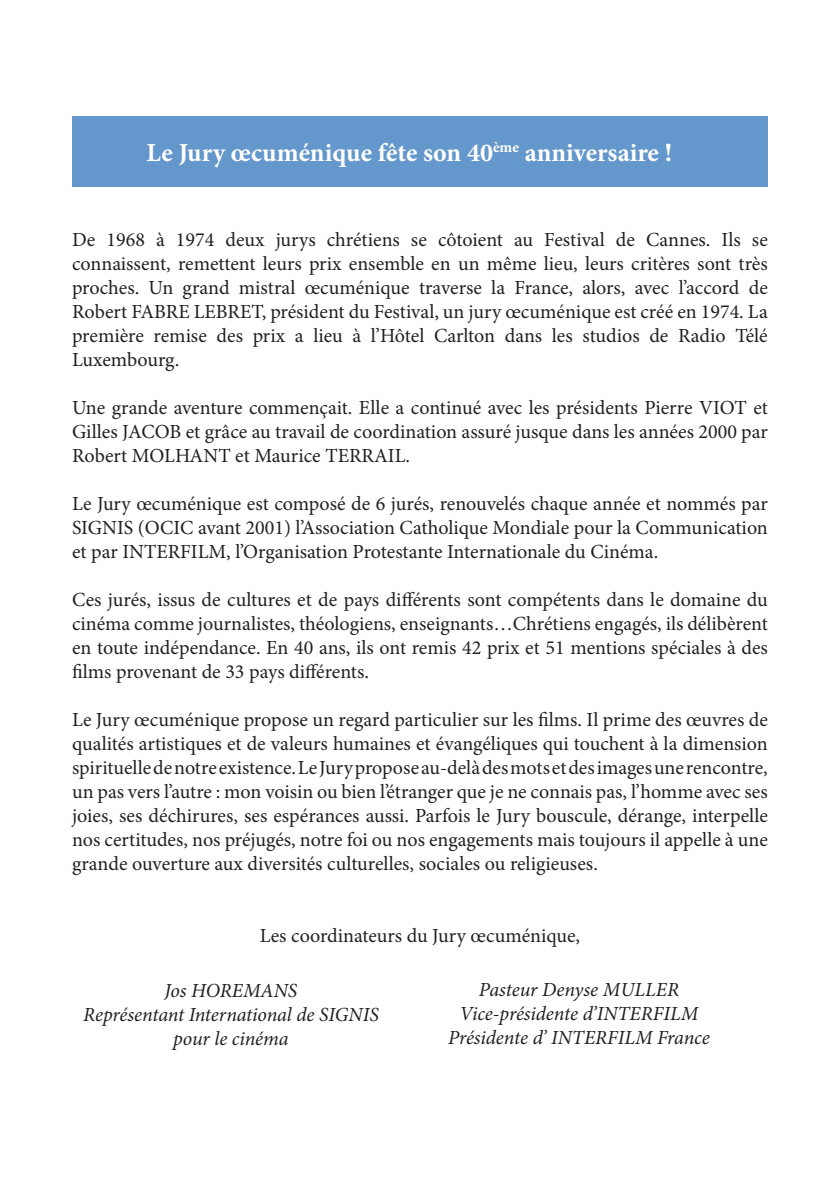
<style>
.page{position:relative;width:840px;height:1191px;background:#fff}
.page>*{position:absolute;margin:0;border:0;box-sizing:border-box;transform-origin:0 0}
.t1{font:700 26px "Minion Pro";color:#fff}
.t2{font:20px/24px "Minion Pro";color:#231f20;text-align:justify}
.t3{font:italic 20px/24px "Minion Pro";letter-spacing:-.005em;color:#231f20;text-align:center}
</style>
<div class="page">
<div style="left:72px;top:116px;width:695px;height:70px;background:#6497cb"></div>
<p class="t1" style="left:146px;top:134px;width:526px">Le Jury œcuménique fête son 40<sup>ème</sup> anniversaire !</p>
<p class="t2" style="left:72px;top:227px;width:697px">De 1968 à 1974 deux jurys chrétiens se côtoient au Festival de Cannes. Ils se connaissent, remettent leurs prix ensemble en un même lieu, leurs critères sont très proches. Un grand mistral œcuménique traverse la France, alors, avec l’accord de Robert FABRE LEBRET, président du Festival, un jury œcuménique est créé en 1974. La première remise des prix a lieu à l’Hôtel Carlton dans les studios de Radio Télé Luxembourg.</p>
<p class="t2" style="left:72px;top:395px;width:697px">Une grande aventure commençait. Elle a continué avec les présidents Pierre VIOT et Gilles JACOB et grâce au travail de coordination assuré jusque dans les années 2000 par Robert MOLHANT et Maurice TERRAIL.</p>
<p class="t2" style="left:72px;top:491px;width:697px">Le Jury œcuménique est composé de 6 jurés, renouvelés chaque année et nommés par SIGNIS (OCIC avant 2001) l’Association Catholique Mondiale pour la Communication et par INTERFILM, l’Organisation Protestante Internationale du Cinéma.</p>
<p class="t2" style="left:72px;top:587px;width:697px">Ces jurés, issus de cultures et de pays différents sont compétents dans le domaine du cinéma comme journalistes, théologiens, enseignants…Chrétiens engagés, ils délibèrent en toute indépendance. En 40 ans, ils ont remis 42 prix et 51 mentions spéciales à des films provenant de 33 pays différents.</p>
<p class="t2" style="left:72px;top:707px;width:697px">Le Jury œcuménique propose un regard particulier sur les films. Il prime des œuvres de qualités artistiques et de valeurs humaines et évangéliques qui touchent à la dimension spirituelle de notre existence. Le Jury propose au-delà des mots et des images une rencontre, un pas vers l’autre : mon voisin ou bien l’étranger que je ne connais pas, l’homme avec ses joies, ses déchirures, ses espérances aussi. Parfois le Jury bouscule, dérange, interpelle nos certitudes, nos préjugés, notre foi ou nos engagements mais toujours il appelle à une grande ouverture aux diversités culturelles, sociales ou religieuses.</p>
<p class="t2" style="left:260px;top:923px;width:321px">Les coordinateurs du Jury œcuménique,</p>
<p class="t3" style="left:164px;top:979px;width:134px">Jos HOREMANS</p>
<p class="t3" style="left:83px;top:1003px;width:297px">Représentant International de SIGNIS pour le cinéma</p>
<p class="t3" style="left:478px;top:977px;width:201px">Pasteur Denyse MULLER</p>
<p class="t3" style="left:459px;top:1001px;width:240px">Vice-présidente d’INTERFILM</p>
<p class="t3" style="left:448px;top:1025px;width:263px">Présidente d’ INTERFILM France</p>
</div>
